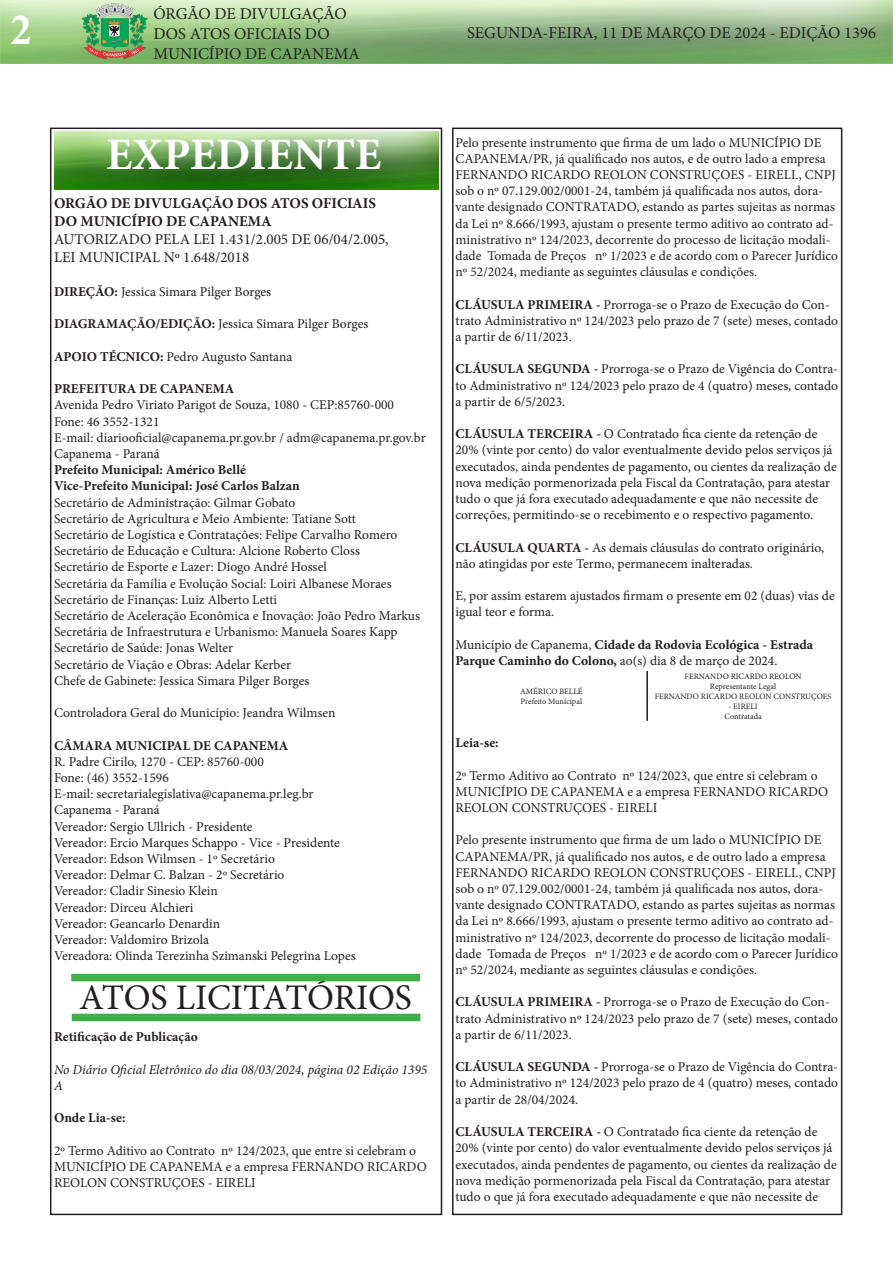
<style>
.page{position:relative;width:893px;height:1263px;background:#fff}
.page>*{position:absolute;margin:0;border:0;box-sizing:border-box;transform-origin:0 0}
.t1{font:700 45px "Minion Pro";color:#fff}
.t2{font:700 condensed 45px "Minion Pro";color:#fff}
.t3{font:36px "Minion Pro";letter-spacing:-.01em;color:#231f20}
.t4{font:16.5px/19.8px "Minion Pro";color:#231f20}
.t5{font:15px "Minion Pro";color:#231f20}
.t6{font:700 15px "Minion Pro";color:#231f20}
.t7{font:13.5px/16.2px "Minion Pro";color:#231f20}
.t8{font:700 13.5px/16.2px "Minion Pro";color:#231f20}
.t9{font:italic 13.5px/16.2px "Minion Pro";letter-spacing:-.005em;color:#231f20}
.t10{font:8.25px "Minion Pro";color:#231f20}
.s1{font-weight:700}
.s2{font-weight:400}
</style>
<div class="page">
<div style="left:50px;top:128px;width:392px;height:1087px;border:2px solid #231f20"></div>
<img style="left:0;top:0;width:893px;height:64px">
<div style="left:452px;top:128px;width:390px;height:1087px;border:2px solid #231f20"></div>
<img style="left:54px;top:132px;width:384px;height:58px">
<hr style="left:646px;top:671px;width:2px;height:50px;background:#231f20">
<div style="left:72px;top:1014px;width:348px;height:7px;background:#40ae49"></div>
<div style="left:71px;top:974px;width:349px;height:7px;background:#40ae49"></div>
<h1 class="t2" style="left:11px;top:-1px;width:22px">2</h1>
<p class="t4" style="left:153px;top:4px;width:208px">ÓRGÃO DE DIVULGAÇÃO<br>DOS ATOS OFICIAIS DO<br>MUNICÍPIO DE CAPANEMA</p>
<p class="t4" style="left:467px;top:23px;width:410px">SEGUNDA-FEIRA, 11 DE MARÇO DE 2024 - EDIÇÃO 1396</p>
<p class="t1" style="left:106px;top:123px;width:277px">EXPEDIENTE</p>
<p class="t6" style="left:54px;top:192px;width:324px">ORGÃO DE DIVULGAÇÃO DOS ATOS OFICIAIS</p>
<p class="t6" style="left:54px;top:210px;width:219px">DO MUNICÍPIO DE CAPANEMA</p>
<p class="t5" style="left:54px;top:229px;width:336px">AUTORIZADO PELA LEI 1.431/2.005 DE 06/04/2.005,</p>
<p class="t5" style="left:54px;top:247px;width:197px">LEI MUNICIPAL Nº 1.648/2018</p>
<p class="t7" style="left:54px;top:284px;width:219px"><span class="s1">DIREÇÃO:</span> Jessica Simara Pilger Borges</p>
<p class="t7" style="left:54px;top:316px;width:316px"><span class="s1">DIAGRAMAÇÃO/EDIÇÃO:</span> Jessica Simara Pilger Borges</p>
<p class="t7" style="left:54px;top:348px;width:240px"><span class="s1">APOIO TÉCNICO:</span> Pedro Augusto Santana</p>
<p class="t8" style="left:54px;top:381px;width:182px">PREFEITURA DE CAPANEMA</p>
<p class="t7" style="left:54px;top:397px;width:342px">Avenida Pedro Viriato Parigot de Souza, 1080 - CEP:85760-000</p>
<p class="t7" style="left:54px;top:413px;width:107px">Fone: 46 3552-1321</p>
<p class="t7" style="left:54px;top:429px;width:373px">E-mail: diariooficial@capanema.pr.gov.br / adm@capanema.pr.gov.br</p>
<p class="t7" style="left:54px;top:446px;width:107px">Capanema - Paraná</p>
<p class="t8" style="left:54px;top:462px;width:194px">Prefeito Municipal: Américo Bellé</p>
<p class="t8" style="left:54px;top:478px;width:247px">Vice-Prefeito Municipal: José Carlos Balzan</p>
<p class="t7" style="left:54px;top:494px;width:243px">Secretário de Administração: Gilmar Gobato</p>
<p class="t7" style="left:54px;top:510px;width:304px">Secretário de Agricultura e Meio Ambiente: Tatiane Sott</p>
<p class="t7" style="left:54px;top:527px;width:345px">Secretário de Logística e Contratações: Felipe Carvalho Romero</p>
<p class="t7" style="left:54px;top:543px;width:307px">Secretário de Educação e Cultura: Alcione Roberto Closs</p>
<p class="t7" style="left:54px;top:559px;width:274px">Secretário de Esporte e Lazer: Diogo André Hossel</p>
<p class="t7" style="left:54px;top:575px;width:339px">Secretária da Família e Evolução Social: Loiri Albanese Moraes</p>
<p class="t7" style="left:54px;top:591px;width:225px">Secretário de Finanças: Luiz Alberto Letti</p>
<p class="t7" style="left:54px;top:608px;width:368px">Secretário de Aceleração Econômica e Inovação: João Pedro Markus</p>
<p class="t7" style="left:54px;top:624px;width:345px">Secretária de Infraestrutura e Urbanismo: Manuela Soares Kapp</p>
<p class="t7" style="left:54px;top:640px;width:181px">Secretário de Saúde: Jonas Welter</p>
<p class="t7" style="left:54px;top:656px;width:239px">Secretário de Viação e Obras: Adelar Kerber</p>
<p class="t7" style="left:54px;top:672px;width:257px">Chefe de Gabinete: Jessica Simara Pilger Borges</p>
<p class="t7" style="left:54px;top:705px;width:283px">Controladora Geral do Município: Jeandra Wilmsen</p>
<p class="t8" style="left:54px;top:737px;width:236px">CÂMARA MUNICIPAL DE CAPANEMA</p>
<p class="t7" style="left:54px;top:753px;width:211px">R. Padre Cirilo, 1270 - CEP: 85760-000</p>
<p class="t7" style="left:54px;top:770px;width:116px">Fone: (46) 3552-1596</p>
<p class="t7" style="left:54px;top:786px;width:261px">E-mail: secretarialegislativa@capanema.pr.leg.br</p>
<p class="t7" style="left:54px;top:802px;width:107px">Capanema - Paraná</p>
<p class="t7" style="left:54px;top:818px;width:200px">Vereador: Sergio Ullrich - Presidente</p>
<p class="t7" style="left:54px;top:834px;width:287px">Vereador: Ercio Marques Schappo - Vice - Presidente</p>
<p class="t7" style="left:54px;top:851px;width:222px">Vereador: Edson Wilmsen - 1º Secretário</p>
<p class="t7" style="left:54px;top:867px;width:232px">Vereador: Delmar C. Balzan - 2º Secretário</p>
<p class="t7" style="left:54px;top:883px;width:165px">Vereador: Cladir Sinesio Klein</p>
<p class="t7" style="left:54px;top:899px;width:141px">Vereador: Dirceu Alchieri</p>
<p class="t7" style="left:54px;top:915px;width:168px">Vereador: Geancarlo Denardin</p>
<p class="t7" style="left:54px;top:932px;width:157px">Vereador: Valdomiro Brizola</p>
<p class="t7" style="left:54px;top:948px;width:303px">Vereadora: Olinda Terezinha Szimanski Pelegrina Lopes</p>
<p class="t3" style="left:79px;top:973px;width:334px">ATOS LICITATÓRIOS</p>
<p class="t8" style="left:54px;top:1029px;width:145px">Retificação de Publicação</p>
<p class="t9" style="left:54px;top:1061px;width:375px">No Diário Oficial Eletrônico do dia 08/03/2024, página 02 Edição 1395<br>A</p>
<p class="t8" style="left:54px;top:1110px;width:73px">Onde Lia-se:</p>
<p class="t7" style="left:54px;top:1142px;width:374px">2º Termo Aditivo ao Contrato nº 124/2023, que entre si celebram o<br>MUNICÍPIO DE CAPANEMA e a empresa FERNANDO RICARDO<br>REOLON CONSTRUÇOES - EIRELI</p>
<p class="t7" style="left:455px;top:134px;width:384px">Pelo presente instrumento que firma de um lado o MUNICÍPIO DE CAPANEMA/PR, já qualificado nos autos, e de outro lado a empresa FERNANDO RICARDO REOLON CONSTRUÇOES - EIRELI., CNPJ sob o nº 07.129.002/0001-24, também já qualificada nos autos, dora&shy;vante designado CONTRATADO, estando as partes sujeitas as normas da Lei nº 8.666/1993, ajustam o presente termo aditivo ao contrato ad&shy;ministrativo nº 124/2023, decorrente do processo de licitação modali&shy;dade Tomada de Preços nº 1/2023 e de acordo com o Parecer Jurídico nº 52/2024, mediante as seguintes cláusulas e condições.</p>
<p class="t7" style="left:455px;top:296px;width:384px"><span class="s1">CLÁUSULA PRIMEIRA -</span> Prorroga-se o Prazo de Execução do Con&shy;trato Administrativo nº 124/2023 pelo prazo de 7 (sete) meses, contado a partir de 6/11/2023.</p>
<p class="t7" style="left:455px;top:361px;width:384px;text-align:justify"><span class="s1">CLÁUSULA SEGUNDA -</span> Prorroga-se o Prazo de Vigência do Contra&shy;to Administrativo nº 124/2023 pelo prazo de 4 (quatro) meses, contado a partir de 6/5/2023.</p>
<p class="t7" style="left:455px;top:426px;width:383px"><span class="s1">CLÁUSULA TERCEIRA -</span> O Contratado fica ciente da retenção de 20% (vinte por cento) do valor eventualmente devido pelos serviços já executados, ainda pendentes de pagamento, ou cientes da realização de nova medição pormenorizada pela Fiscal da Contratação, para atestar tudo o que já fora executado adequadamente e que não necessite de correções, permitindo-se o recebimento e o respectivo pagamento.</p>
<p class="t7" style="left:455px;top:539px;width:370px"><span class="s1">CLÁUSULA QUARTA -</span> As demais cláusulas do contrato originário, não atingidas por este Termo, permanecem inalteradas.</p>
<p class="t7" style="left:455px;top:588px;width:381px">E, por assim estarem ajustados firmam o presente em 02 (duas) vias de igual teor e forma.</p>
<p class="t8" style="left:455px;top:636px;width:359px"><span class="s2">Município de Capanema,</span> Cidade da Rodovia Ecológica - Estrada<br>Parque Caminho do Colono, <span class="s2">ao(s) dia 8 de março de 2024.</span></p>
<p class="t10" style="left:520px;top:686px;width:64px">AMÉRICO BELLÉ</p>
<p class="t10" style="left:521px;top:696px;width:63px">Prefeito Municipal</p>
<p class="t10" style="left:685px;top:671px;width:118px">FERNANDO RICARDO REOLON</p>
<p class="t10" style="left:710px;top:681px;width:68px">Representante Legal</p>
<p class="t10" style="left:655px;top:691px;width:178px">FERNANDO RICARDO REOLON CONSTRUÇOES</p>
<p class="t10" style="left:728px;top:701px;width:31px">- EIRELI</p>
<p class="t10" style="left:724px;top:710px;width:39px">Contratada</p>
<p class="t8" style="left:455px;top:735px;width:45px">Leia-se:</p>
<p class="t7" style="left:455px;top:767px;width:374px">2º Termo Aditivo ao Contrato nº 124/2023, que entre si celebram o<br>MUNICÍPIO DE CAPANEMA e a empresa FERNANDO RICARDO<br>REOLON CONSTRUÇOES - EIRELI</p>
<p class="t7" style="left:455px;top:832px;width:384px">Pelo presente instrumento que firma de um lado o MUNICÍPIO DE CAPANEMA/PR, já qualificado nos autos, e de outro lado a empresa FERNANDO RICARDO REOLON CONSTRUÇOES - EIRELI., CNPJ sob o nº 07.129.002/0001-24, também já qualificada nos autos, dora&shy;vante designado CONTRATADO, estando as partes sujeitas as normas da Lei nº 8.666/1993, ajustam o presente termo aditivo ao contrato ad&shy;ministrativo nº 124/2023, decorrente do processo de licitação modali&shy;dade Tomada de Preços nº 1/2023 e de acordo com o Parecer Jurídico nº 52/2024, mediante as seguintes cláusulas e condições.</p>
<p class="t7" style="left:455px;top:994px;width:384px"><span class="s1">CLÁUSULA PRIMEIRA -</span> Prorroga-se o Prazo de Execução do Con&shy;trato Administrativo nº 124/2023 pelo prazo de 7 (sete) meses, contado a partir de 6/11/2023.</p>
<p class="t7" style="left:455px;top:1059px;width:384px;text-align:justify"><span class="s1">CLÁUSULA SEGUNDA -</span> Prorroga-se o Prazo de Vigência do Contra&shy;to Administrativo nº 124/2023 pelo prazo de 4 (quatro) meses, contado a partir de 28/04/2024.</p>
<p class="t7" style="left:455px;top:1124px;width:383px"><span class="s1">CLÁUSULA TERCEIRA -</span> O Contratado fica ciente da retenção de 20% (vinte por cento) do valor eventualmente devido pelos serviços já executados, ainda pendentes de pagamento, ou cientes da realização de nova medição pormenorizada pela Fiscal da Contratação, para atestar tudo o que já fora executado adequadamente e que não necessite de</p>
</div>
